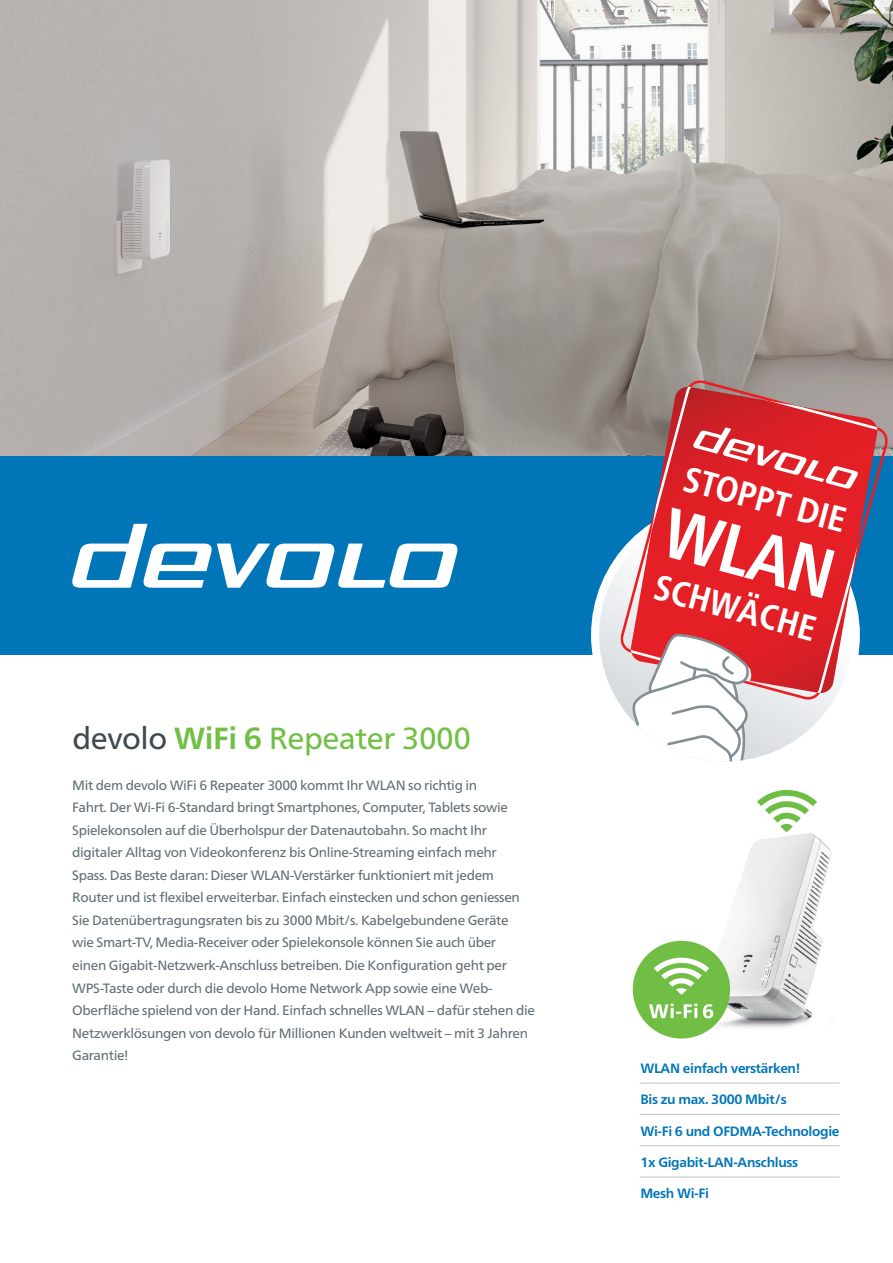
<style>
.page{position:relative;width:893px;height:1263px;background:#fff}
.page>*{position:absolute;margin:0;border:0;box-sizing:border-box;transform-origin:0 0}
.t1{font:700 condensed 70.05px "Frutiger Neue LTW1 G";color:#fff}
.t2{font:700 condensed 35.25px "Frutiger Neue LTW1 G";color:#fff}
.t3{font:30.6px "Frutiger Neue LTW1 G";letter-spacing:-.015em;color:#71bf44}
.t4{font:13.5px/22.5px "Frutiger Neue LTW1 G";letter-spacing:-.025em;color:#626e75}
.t5{font:700 13.5px "Frutiger Neue LTW1 G";letter-spacing:-.025em;color:#0076b8}
.s1{color:#3f4a50}
.s2{font-weight:700}
</style>
<div class="page">
<img style="left:0;top:0;width:893px;height:457px">
<div style="left:0;top:457px;width:893px;height:198px;background:#0076b8"></div>
<svg style="left:72px;top:524px;width:386px;height:64px"></svg>
<hr style="left:640px;top:1114px;width:200px;height:1px;background:#bdc4c9">
<hr style="left:640px;top:1083px;width:200px;height:1px;background:#bdc4c9">
<hr style="left:640px;top:1145px;width:200px;height:1px;background:#bdc4c9">
<hr style="left:640px;top:1177px;width:200px;height:1px;background:#bdc4c9">
<div style="left:591px;top:501px;width:269px;height:268px;background:#fff;border-radius:50%"></div>
<div style="left:599px;top:509px;width:253px;height:252px;background:#e2e6e9;border-radius:126px"></div>
<svg style="left:620px;top:380px;width:268px;height:323px"></svg>
<svg style="left:630px;top:387px;width:248px;height:307px;background:#ca444e"></svg>
<svg style="left:630px;top:635px;width:124px;height:126px"></svg>
<img style="left:632px;top:789px;width:199px;height:250px">
<h3 class="t3" style="left:72px;top:715px;width:400px"><span class="s1">devolo</span> <span class="s2">WiFi 6</span> Repeater 3000</h3>
<p class="t4" style="left:72px;top:773px;width:464px">Mit dem devolo WiFi 6 Repeater 3000 kommt Ihr WLAN so richtig in<br>Fahrt. Der Wi-Fi 6-Standard bringt Smartphones, Computer, Tablets sowie Spielekonsolen auf die Überholspur der Datenautobahn. So macht Ihr digitaler Alltag von Videokonferenz bis Online-Streaming einfach mehr Spass. Das Beste daran: Dieser WLAN-Verstärker funktioniert mit jedem Router und ist flexibel erweiterbar. Einfach einstecken und schon geniessen Sie Datenübertragungsraten bis zu 3000 Mbit/s. Kabelgebundene Geräte<br>wie Smart-TV, Media-Receiver oder Spielekonsole können Sie auch über<br>einen Gigabit-Netzwerk-Anschluss betreiben. Die Konfiguration geht per WPS-Taste oder durch die devolo Home Network App sowie eine Web-Oberfläche spielend von der Hand. Einfach schnelles WLAN – dafür stehen die Netzwerklösungen von devolo für Millionen Kunden weltweit – mit 3 Jahren Garantie!</p>
<h2 class="t2" style="left:691px;top:452px;width:168px;rotate:15deg">STOPPT DIE</h2>
<h1 class="t1" style="left:679px;top:480px;width:175px;rotate:15deg">WLAN</h1>
<h2 class="t2" style="left:662px;top:560px;width:168px;rotate:15deg">SCHWÄCHE</h2>
<p class="t5" style="left:640px;top:1058px;width:161px">WLAN einfach verstärken!</p>
<p class="t5" style="left:640px;top:1090px;width:148px">Bis zu max. 3000 Mbit/s</p>
<p class="t5" style="left:640px;top:1121px;width:201px">Wi-Fi 6 und OFDMA-Technologie</p>
<p class="t5" style="left:640px;top:1152px;width:159px">1x Gigabit-LAN-Anschluss</p>
<p class="t5" style="left:640px;top:1184px;width:70px">Mesh Wi-Fi</p>
</div>
